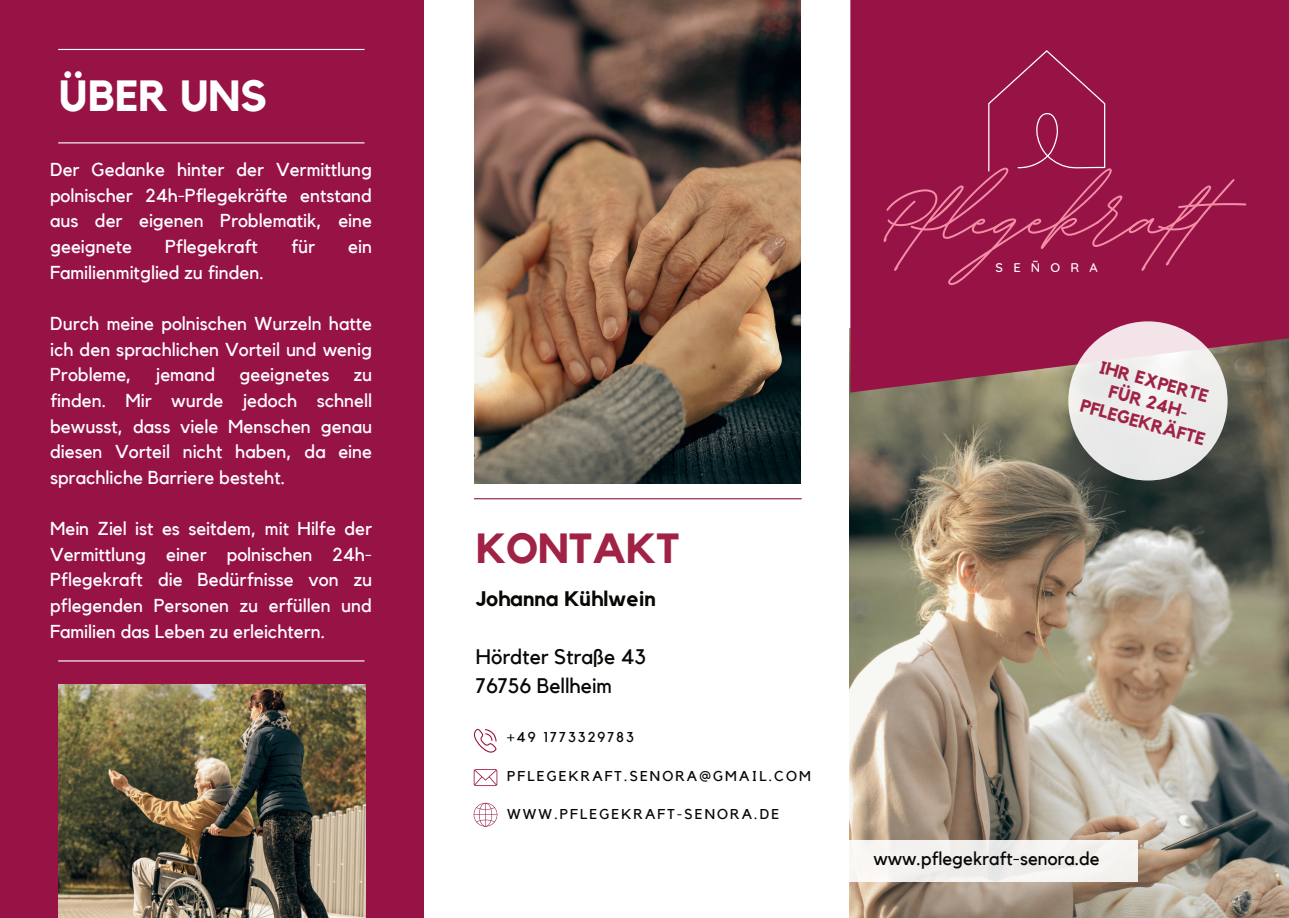
<style>
.page{position:relative;width:1289px;height:918px;background:#fff}
.page>*{position:absolute;margin:0;border:0;box-sizing:border-box;transform-origin:0 0}
.t1{font:700 126.75px "BD Script";color:#f38ea6}
.t2{font:700 43.5px "Kollektif";color:#fff}
.t3{font:700 42px "Kollektif";color:#a02346}
.t4{font:21px "Kollektif";color:#080704}
.t5{font:700 21px "Kollektif";color:#080704}
.t6{font:18.6px/25.7px "Kollektif";color:#fff;text-align:justify}
.t7{font:18.45px "Kollektif";color:#080704}
.t8{font:700 18px/21.1px "Kollektif";color:#a02346;text-align:center}
.t9{font:14.25px "Kollektif";letter-spacing:.145em;color:#080704}
.t10{font:500 12.75px "Quicksand";letter-spacing:.8em;color:#fff}
</style>
<div class="page">
<div style="left:0;top:0;width:424px;height:918px;background:#971345"></div>
<hr style="left:58px;top:142px;width:306px;height:1px;background:#fff">
<hr style="left:58px;top:49px;width:306px;height:1px;background:#fff">
<img style="left:58px;top:684px;width:308px;height:234px">
<hr style="left:58px;top:660px;width:306px;height:2px;background:#fff">
<img style="left:849px;top:328px;width:439px;height:590px">
<div style="left:850px;top:0;width:438px;height:392px;background:#971345"></div>
<div style="left:1068px;top:321px;width:159px;height:160px;background:#ebeae9;border-radius:50%"></div>
<div style="left:849px;top:840px;width:288px;height:41px;background:#f3f1ef"></div>
<svg style="left:988px;top:50px;width:117px;height:122px;background:#9b1d4c"></svg>
<img style="left:474px;top:0;width:326px;height:483px">
<hr style="left:474px;top:498px;width:327px;height:1px;background:#971345">
<svg style="left:473px;top:728px;width:24px;height:25px"></svg>
<svg style="left:473px;top:769px;width:24px;height:17px"></svg>
<svg style="left:473px;top:803px;width:24px;height:24px"></svg>
<h2 class="t2" style="left:58px;top:70px;width:210px">ÜBER UNS</h2>
<p class="t6" style="left:50px;top:157px;width:323px">Der Gedanke hinter der Vermittlung polnischer 24h-Pflegekräfte entstand aus der eigenen Problematik, eine geeignete</p>
<p class="t6" style="left:165px;top:234px;width:94px">Pflegekraft</p>
<p class="t6" style="left:291px;top:234px;width:26px">für</p>
<p class="t6" style="left:348px;top:234px;width:25px">ein</p>
<p class="t6" style="left:50px;top:259px;width:215px">Familienmitglied zu finden.</p>
<p class="t6" style="left:50px;top:311px;width:323px">Durch meine polnischen Wurzeln hatte ich den sprachlichen Vorteil und wenig Probleme,</p>
<p class="t6" style="left:156px;top:362px;width:61px">jemand</p>
<p class="t6" style="left:239px;top:362px;width:91px">geeignetes</p>
<p class="t6" style="left:50px;top:362px;width:323px;text-indent:303px">zu finden. Mir wurde jedoch schnell bewusst, dass viele Menschen genau diesen Vorteil nicht haben, da eine sprachliche Barriere besteht.</p>
<p class="t6" style="left:50px;top:516px;width:323px">Mein Ziel ist es seitdem, mit Hilfe der Vermittlung einer polnischen 24h-Pflegekraft die Bedürfnisse von zu pflegenden Personen zu erfüllen und Familien das Leben zu erleichtern.</p>
<h3 class="t3" style="left:476px;top:524px;width:205px">KONTAKT</h3>
<p class="t5" style="left:476px;top:586px;width:181px">Johanna Kühlwein</p>
<p class="t4" style="left:476px;top:645px;width:171px">Hördter Straße 43</p>
<p class="t4" style="left:476px;top:674px;width:138px">76756 Bellheim</p>
<p class="t9" style="left:507px;top:729px;width:128px">+49 1773329783</p>
<p class="t9" style="left:507px;top:767px;width:305px">PFLEGEKRAFT.SENORA@GMAIL.COM</p>
<p class="t9" style="left:507px;top:806px;width:273px">WWW.PFLEGEKRAFT-SENORA.DE</p>
<h1 class="t1" style="left:880px;top:115px;width:333px">Pflegekraft</h1>
<p class="t10" style="left:995px;top:257px;width:104px">SEÑORA</p>
<p class="t8" style="left:1094px;top:354px;width:130px;rotate:15deg">IHR EXPERTE<br>FÜR 24H-<br>PFLEGEKRÄFTE</p>
<p class="t7" style="left:873px;top:848px;width:228px">www.pflegekraft-senora.de</p>
</div>
